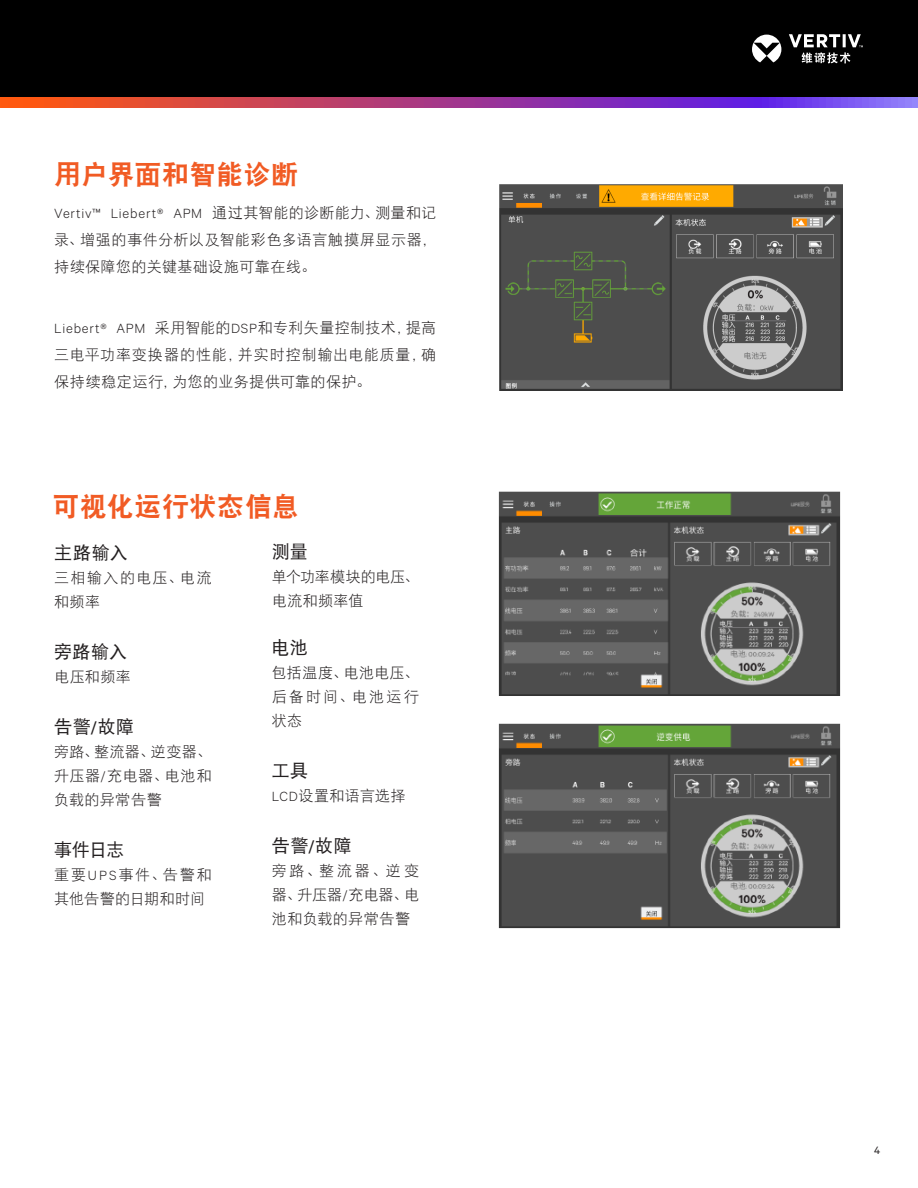
<style>
.page{position:relative;width:918px;height:1188px;background:#fff}
.page>*{position:absolute;margin:0;border:0;box-sizing:border-box;transform-origin:0 0}
.t1{font:27px "DF Hei GB W9";letter-spacing:.01em;color:#f15b24}
.t2{font:18px "DF Hei GB W5";letter-spacing:.01em;color:#231f20}
.t3{font:15px/24px "DF Hei GB W3";letter-spacing:.035em;color:#231f20;text-align:justify}
.t4{font:15px/24px "DF Hei GB W3";color:#231f20}
.t5{font:15px/24px "DF Hei GB W3";letter-spacing:.095em;color:#231f20}
.t6{font:12px "Calibre";color:#231f20}
.s1{font-family:"Calibre";font-weight:300}
.s2{font-family:"Calibre"}
</style>
<div class="page">
<div style="left:0;top:0;width:918px;height:98px;background:#000"></div>
<svg style="left:0;top:98px;width:918px;height:10px;background:#a73f8c"></svg>
<svg style="left:752px;top:34px;width:111px;height:29px"></svg>
<img style="left:499px;top:184px;width:344px;height:206px">
<img style="left:499px;top:491px;width:341px;height:437px">
<p class="t1" style="left:54px;top:160px;width:246px">用户界面和智能诊断</p>
<p class="t3" style="left:54px;top:199px;width:384px;line-height:27px"><span class="s1">Vertiv™ Liebert® APM</span> 通过其智能的诊断能力、测量和记录、增强的事件分析以及智能彩色多语言触摸屏显示器，持续保障您的关键基础设施可靠在线。</p>
<p class="t3" style="left:54px;top:313px;width:384px;line-height:27px"><span class="s1">Liebert® APM</span> 采用智能的<span class="s1">DSP</span>和专利矢量控制技术，提高三电平功率变换器的性能，并实时控制输出电能质量，确保持续稳定运行，为您的业务提供可靠的保护。</p>
<p class="t1" style="left:53px;top:492px;width:248px">可视化运行状态信息</p>
<p class="t2" style="left:54px;top:542px;width:75px">主路输入</p>
<p class="t5" style="left:54px;top:565px;width:159px">三相输入的电压、电流和频率</p>
<p class="t2" style="left:54px;top:641px;width:74px">旁路输入</p>
<p class="t3" style="left:54px;top:664px;width:78px">电压和频率</p>
<p class="t2" style="left:54px;top:716px;width:81px">告警<span class="s2">/</span>故障</p>
<p class="t3" style="left:54px;top:739px;width:159px">旁路、整流器、逆变器、升压器<span class="s1">/</span>充电器、电池和负载的异常告警</p>
<p class="t2" style="left:54px;top:839px;width:72px">事件日志</p>
<p class="t3" style="left:54px;top:862px;width:159px">重要<span class="s1">UPS</span>事件、告警和其他告警的日期和时间</p>
<p class="t2" style="left:272px;top:542px;width:38px">测量</p>
<p class="t4" style="left:272px;top:564px;width:149px">单个功率模块的电压、电流和频率值</p>
<p class="t2" style="left:272px;top:638px;width:38px">电池</p>
<p class="t3" style="left:272px;top:660px;width:149px">包括温度、电池电压、后备时间、电池运行状态</p>
<p class="t2" style="left:272px;top:761px;width:38px">工具</p>
<p class="t3" style="left:272px;top:783px;width:136px"><span class="s1">LCD</span>设置和语言选择</p>
<p class="t2" style="left:272px;top:836px;width:81px">告警<span class="s2">/</span>故障</p>
<p class="t3" style="left:272px;top:858px;width:149px">旁路、整流器、逆变器、升压器<span class="s1">/</span>充电器、电池和负载的异常告警</p>
<p class="t6" style="left:874px;top:1143px;width:8px">4</p>
</div>
